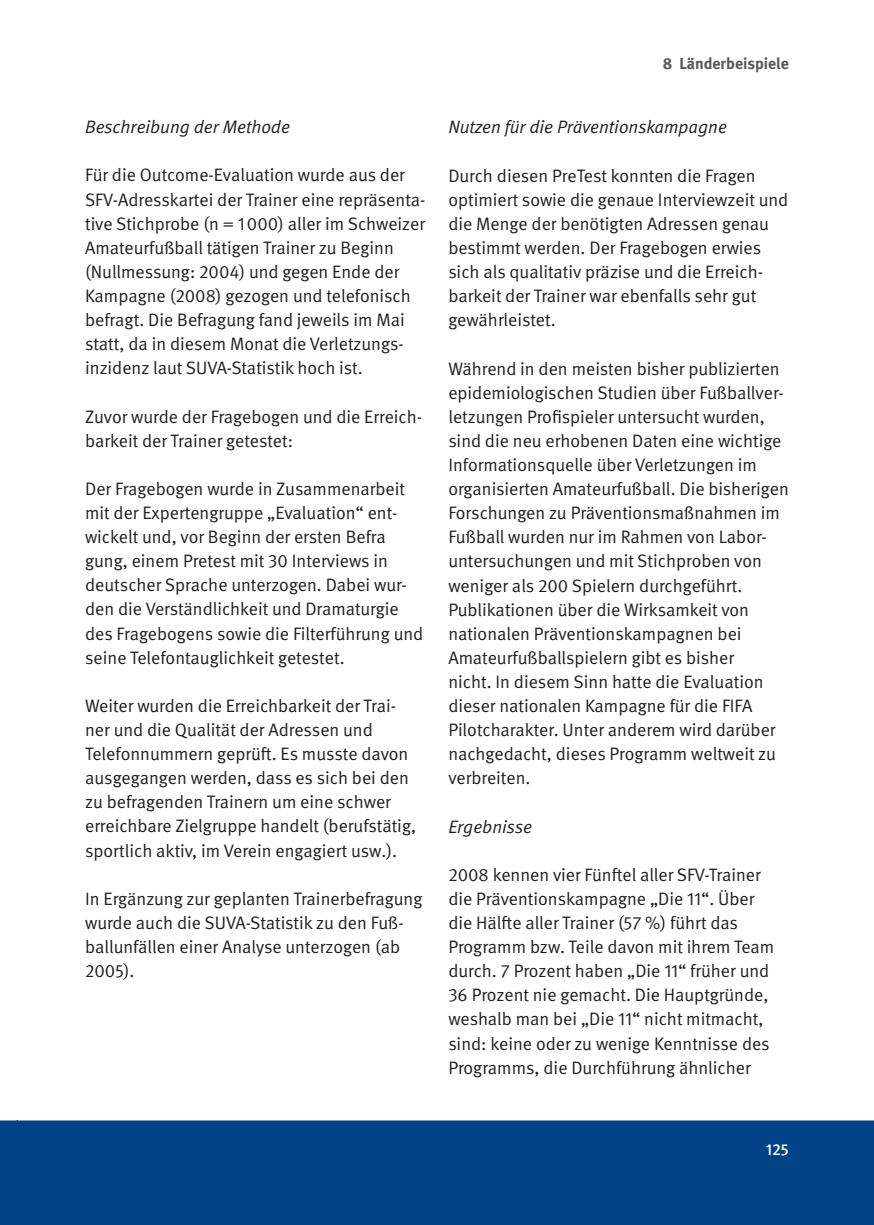
<style>
.page{position:relative;width:874px;height:1225px;background:#fff}
.page>*{position:absolute;margin:0;border:0;box-sizing:border-box;transform-origin:0 0}
.t1{font:18px/24.2px "DGUV Meta";color:#231f20}
.t2{font:italic 18px "DGUV Meta";color:#231f20}
.t3{font:700 16px "DGUV Meta";color:#57585a}
.t4{font:500 16px "DGUV Meta";color:#fff}
</style>
<div class="page">
<div style="left:17px;top:1121px;width:856px;height:104px;background:#014286"></div>
<div style="left:17px;top:1120px;width:856px;height:105px;border:2px solid #014286"></div>
<div style="left:0;top:1120px;width:18px;height:105px;background:#014286"></div>
<p class="t2" style="left:85px;top:117px;width:206px">Beschreibung der Methode</p>
<p class="t1" style="left:85px;top:164px;width:341px">Für die Outcome-Evaluation wurde aus der SFV-Adresskartei der Trainer eine repräsenta&shy;tive Stichprobe (n = 1000) aller im Schweizer Amateurfußball tätigen Trainer zu Beginn (Nullmessung: 2004) und gegen Ende der Kampagne (2008) gezogen und telefonisch befragt. Die Befragung fand jeweils im Mai statt, da in diesem Monat die Verletzungs&shy;inzidenz laut SUVA-Statistik hoch ist.</p>
<p class="t1" style="left:85px;top:405px;width:338px">Zuvor wurde der Fragebogen und die Erreich&shy;barkeit der Trainer getestet:</p>
<p class="t1" style="left:85px;top:477px;width:339px">Der Fragebogen wurde in Zusammenarbeit mit der Expertengruppe „Evaluation“ ent&shy;wickelt und, vor Beginn der ersten Befra gung, einem Pretest mit 30 Interviews in deutscher Sprache unterzogen. Dabei wur&shy;den die Verständlichkeit und Dramaturgie des Fragebogens sowie die Filterführung und seine Telefontauglichkeit getestet.</p>
<p class="t1" style="left:85px;top:694px;width:332px">Weiter wurden die Erreichbarkeit der Trai&shy;ner und die Qualität der Adressen und Telefonnummern geprüft. Es musste davon ausgegangen werden, dass es sich bei den zu befragenden Trainern um eine schwer erreichbare Zielgruppe handelt (berufstätig, sportlich aktiv, im Verein engagiert usw.).</p>
<p class="t1" style="left:85px;top:887px;width:338px">In Ergänzung zur geplanten Trainerbefragung wurde auch die SUVA-Statistik zu den Fuß&shy;ballunfällen einer Analyse unterzogen (ab 2005).</p>
<p class="t3" style="left:662px;top:54px;width:127px">8 Länderbeispiele</p>
<p class="t2" style="left:448px;top:117px;width:280px">Nutzen für die Präventionskampagne</p>
<p class="t1" style="left:448px;top:164px;width:341px">Durch diesen PreTest konnten die Fragen optimiert sowie die genaue Interviewzeit und die Menge der benötigten Adressen genau bestimmt werden. Der Fragebogen erwies sich als qualitativ präzise und die Erreich&shy;barkeit der Trainer war ebenfalls sehr gut gewährleistet.</p>
<p class="t1" style="left:448px;top:356px;width:342px">Während in den meisten bisher publizierten epidemiologischen Studien über Fußballver&shy;letzungen Profispieler untersucht wurden, sind die neu erhobenen Daten eine wichtige Informationsquelle über Verletzungen im organisierten Amateurfußball. Die bisherigen Forschungen zu Präventionsmaßnahmen im Fußball wurden nur im Rahmen von Labor&shy;untersuchungen und mit Stichproben von weniger als 200 Spielern durchgeführt.<br>Publikationen über die Wirksamkeit von nationalen Präventionskampagnen bei Amateurfußballspielern gibt es bisher<br>nicht. In diesem Sinn hatte die Evaluation dieser nationalen Kampagne für die FIFA Pilotcharakter. Unter anderem wird darüber nachgedacht, dieses Programm weltweit zu verbreiten.</p>
<p class="t2" style="left:448px;top:816px;width:85px">Ergebnisse</p>
<p class="t1" style="left:448px;top:863px;width:327px">2008 kennen vier Fünftel aller SFV-Trainer die Präventionskampagne „Die 11“. Über die Hälfte aller Trainer (57 %) führt das Programm bzw. Teile davon mit ihrem Team durch. 7 Prozent haben „Die 11“ früher und 36 Prozent nie gemacht. Die Hauptgründe, weshalb man bei „Die 11“ nicht mitmacht, sind: keine oder zu wenige Kenntnisse des Programms, die Durchführung ähnlicher</p>
<p class="t4" style="left:765px;top:1140px;width:25px">125</p>
</div>
